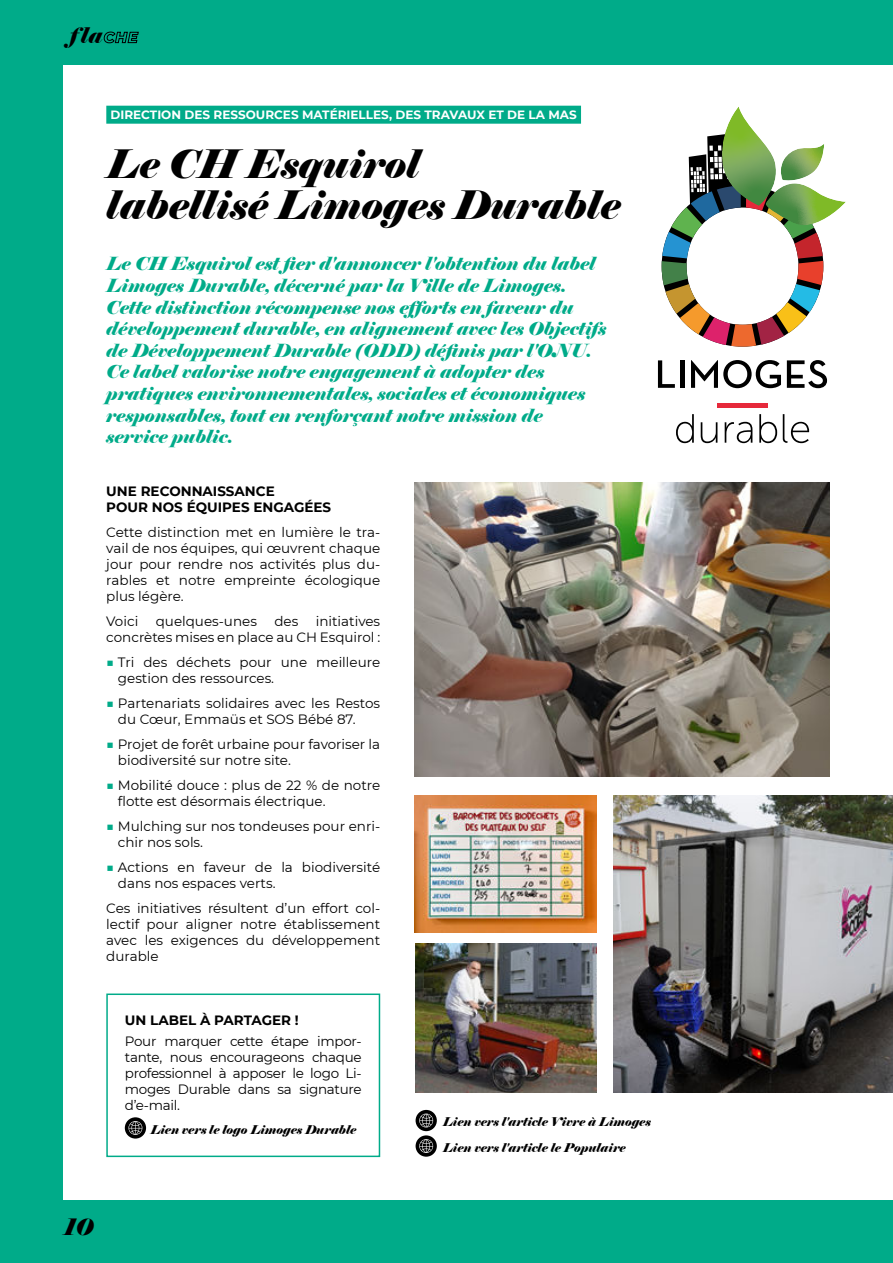
<style>
.page{position:relative;width:893px;height:1263px;background:#00ab89}
.page>*{position:absolute;margin:0;border:0;box-sizing:border-box;transform-origin:0 0}
.t1{font:italic 39px/40.5px "Elephant";color:#000}
.t2{font:italic 22.5px "Elephant";color:#000}
.t3{font:italic 21.45px "Elephant";color:#000}
.t4{font:italic 18px/21.6px "Elephant";color:#00ab89}
.t5{font:13.5px/16.2px "Montserrat";color:#000}
.t6{font:700 13.5px/16.2px "Montserrat";color:#000}
.t7{font:italic 12px "Elephant";color:#000}
.t8{font:700 12px "Montserrat";color:#fff}
.s1{font-family:"Montserrat";font-weight:800;font-size:14.85px}
.s2{color:#00ab89}
</style>
<div class="page">
<div style="left:64px;top:65px;width:829px;height:1135px;background:#fff"></div>
<div style="left:106px;top:106px;width:475px;height:18px;background:#00ab89"></div>
<div style="left:106px;top:993px;width:274px;height:164px;border:2px solid #00ab89"></div>
<img style="left:614px;top:795px;width:279px;height:298px">
<img style="left:415px;top:483px;width:414px;height:294px">
<img style="left:415px;top:795px;width:182px;height:138px">
<img style="left:416px;top:944px;width:181px;height:149px">
<svg style="left:676px;top:414px;width:18px;height:29px"></svg>
<svg style="left:701px;top:422px;width:16px;height:21px"></svg>
<svg style="left:725px;top:422px;width:27px;height:21px"></svg>
<svg style="left:759px;top:414px;width:18px;height:29px"></svg>
<svg style="left:783px;top:414px;width:26px;height:29px"></svg>
<svg style="left:658px;top:360px;width:17px;height:28px"></svg>
<hr style="left:680px;top:360px;width:4px;height:28px;background:#000">
<svg style="left:691px;top:360px;width:90px;height:28px"></svg>
<svg style="left:787px;top:360px;width:40px;height:28px"></svg>
<hr style="left:717px;top:403px;width:51px;height:4px;background:#e6293b">
<svg style="left:662px;top:107px;width:184px;height:240px"></svg>
<svg style="left:416px;top:1135px;width:21px;height:22px"></svg>
<svg style="left:419px;top:1139px;width:14px;height:14px"></svg>
<div style="left:416px;top:1110px;width:21px;height:21px;background:#000;border-radius:50%"></div>
<svg style="left:419px;top:1113px;width:14px;height:14px"></svg>
<div style="left:125px;top:1117px;width:21px;height:21px;background:#000;border-radius:50%"></div>
<svg style="left:129px;top:1121px;width:13px;height:14px"></svg>
<h3 class="t3" style="left:70px;top:25px;width:69px">fla<span class="s1">CHE</span></h3>
<p class="t8" style="left:111px;top:109px;width:468px">DIRECTION DES RESSOURCES MATÉRIELLES, DES TRAVAUX ET DE LA MAS</p>
<h1 class="t1" style="left:106px;top:147px;width:515px">Le CH Esquirol<br>labellisé Limoges Durable</h1>
<p class="t4" style="left:106px;top:253px;width:503px">Le CH Esquirol est fier d'annoncer l'obtention du label Limoges Durable, décerné par la Ville de Limoges.<br>Cette distinction récompense nos efforts en faveur du développement durable, en alignement avec les Objectifs de Développement Durable (ODD) définis par l'ONU.<br>Ce label valorise notre engagement à adopter des pratiques environnementales, sociales et économiques responsables, tout en renforçant notre mission de service public.</p>
<p class="t6" style="left:106px;top:483px;width:226px">UNE RECONNAISSANCE<br>POUR NOS ÉQUIPES ENGAGÉES</p>
<p class="t5" style="left:106px;top:523px;width:275px;text-align:justify">Cette distinction met en lumière le tra&shy;vail de nos équipes, qui œuvrent chaque jour pour rendre nos activités plus du&shy;rables et notre empreinte écologique plus légère.</p>
<p class="t5" style="left:106px;top:613px;width:34px">Voici</p>
<p class="t5" style="left:156px;top:613px;width:103px">quelques-unes</p>
<p class="t5" style="left:274px;top:613px;width:25px">des</p>
<p class="t5" style="left:106px;top:613px;width:275px;text-align:right">initiatives<br>concrètes mises en place au CH Esquirol :</p>
<p class="t5" style="left:118px;top:654px;width:264px;text-indent:-12px"><span class="s2">■</span> Tri des déchets pour une meilleure gestion des ressources.</p>
<p class="t5" style="left:118px;top:695px;width:264px;text-indent:-12px"><span class="s2">■</span> Partenariats solidaires avec les Restos du Cœur, Emmaüs et SOS Bébé 87.</p>
<p class="t5" style="left:118px;top:736px;width:264px;text-indent:-12px"><span class="s2">■</span> Projet de forêt urbaine pour favoriser la biodiversité sur notre site.</p>
<p class="t5" style="left:118px;top:776px;width:264px;text-indent:-12px"><span class="s2">■</span> Mobilité douce : plus de 22 % de notre flotte est désormais électrique.</p>
<p class="t5" style="left:118px;top:818px;width:264px;text-indent:-12px"><span class="s2">■</span> Mulching sur nos tondeuses pour enri&shy;chir nos sols.</p>
<p class="t5" style="left:118px;top:859px;width:264px;text-indent:-12px"><span class="s2">■</span> Actions en faveur de la biodiversité dans nos espaces verts.</p>
<p class="t5" style="left:106px;top:900px;width:275px;text-align:justify">Ces initiatives résultent d’un effort col&shy;lectif pour aligner notre établissement avec les exigences du développement durable</p>
<p class="t6" style="left:125px;top:1012px;width:176px">UN LABEL À PARTAGER !</p>
<p class="t5" style="left:125px;top:1033px;width:238px;text-align:justify">Pour marquer cette étape impor&shy;tante, nous encourageons chaque professionnel à apposer le logo Li&shy;moges Durable dans sa signature d’e-mail.</p>
<p class="t7" style="left:150px;top:1124px;width:207px">Lien vers le logo Limoges Durable</p>
<h2 class="t2" style="left:64px;top:1217px;width:31px">10</h2>
<p class="t7" style="left:443px;top:1116px;width:209px">Lien vers l'article Vivre à Limoges</p>
<p class="t7" style="left:443px;top:1142px;width:184px">Lien vers l'article le Populaire</p>
</div>
